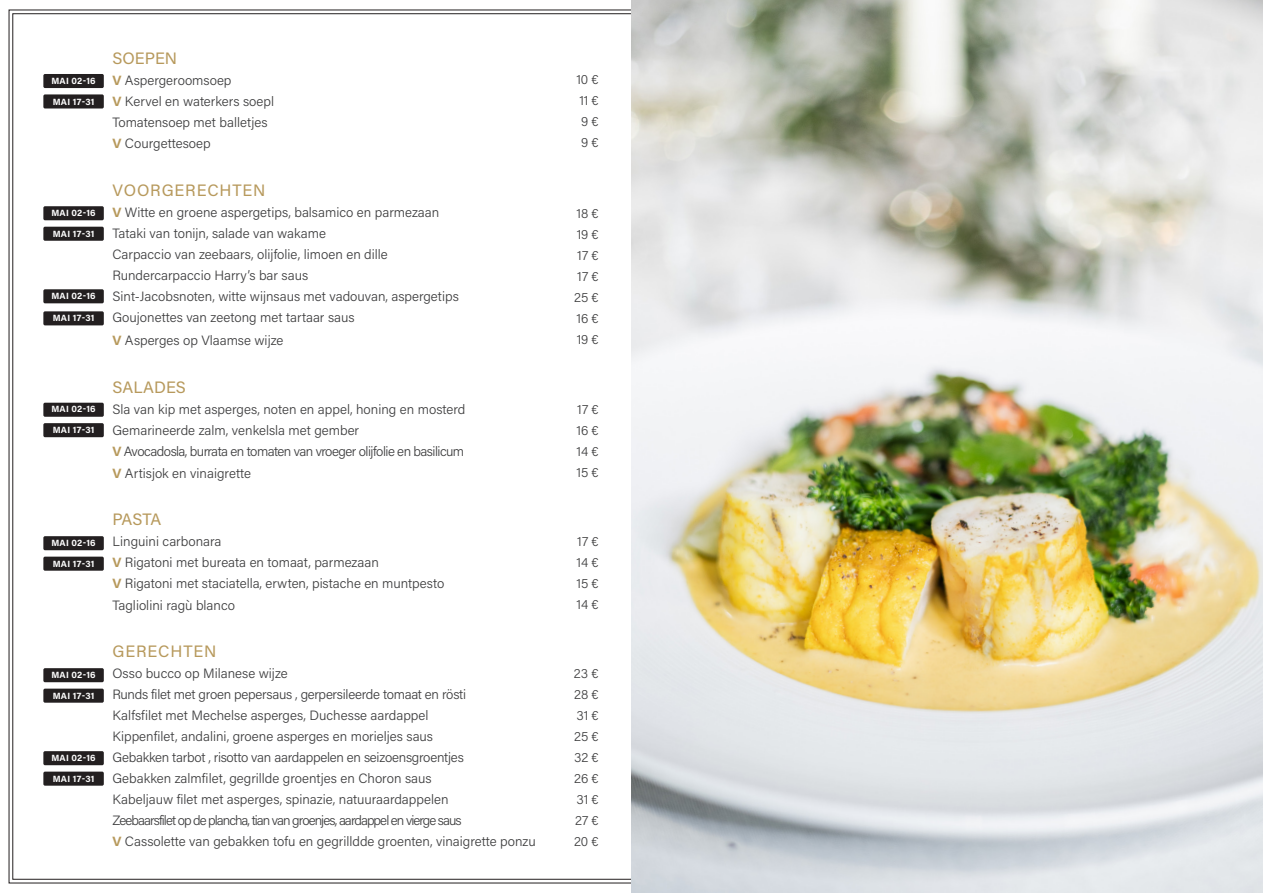
<style>
.page{position:relative;width:1263px;height:893px;background:#fff}
.page>*{position:absolute;margin:0;border:0;box-sizing:border-box;transform-origin:0 0}
.t1{font:16.5px "Acumin Pro";letter-spacing:.05em;color:#b7995c}
.t2{font:16.5px "Acumin Pro";letter-spacing:.005em;color:#b7995c}
.t3{font:300 13.5px/21px "Acumin Pro";color:#3e3e3f}
.t4{font:300 12.75px/21px "Acumin Pro";color:#3e3e3f;text-align:justify}
.t5{font:700 9px "Acumin Pro";letter-spacing:.025em;color:#fff}
.s1{font-weight:700;color:#b7995c}
</style>
<div class="page">
<svg style="left:8px;top:9px;width:623px;height:875px"></svg>
<div style="left:43px;top:94px;width:61px;height:14px;background:#231f20;border-radius:2px"></div>
<div style="left:43px;top:311px;width:61px;height:14px;background:#231f20;border-radius:2px"></div>
<div style="left:43px;top:227px;width:61px;height:14px;background:#231f20;border-radius:2px"></div>
<div style="left:43px;top:423px;width:61px;height:14px;background:#231f20;border-radius:2px"></div>
<div style="left:43px;top:557px;width:61px;height:14px;background:#231f20;border-radius:2px"></div>
<div style="left:43px;top:689px;width:61px;height:14px;background:#231f20;border-radius:2px"></div>
<div style="left:43px;top:772px;width:61px;height:14px;background:#231f20;border-radius:2px"></div>
<div style="left:43px;top:74px;width:61px;height:14px;background:#231f20;border-radius:2px"></div>
<div style="left:43px;top:289px;width:61px;height:14px;background:#231f20;border-radius:2px"></div>
<div style="left:43px;top:206px;width:61px;height:14px;background:#231f20;border-radius:2px"></div>
<div style="left:43px;top:403px;width:61px;height:14px;background:#231f20;border-radius:2px"></div>
<div style="left:43px;top:536px;width:61px;height:14px;background:#231f20;border-radius:2px"></div>
<div style="left:43px;top:668px;width:61px;height:14px;background:#231f20;border-radius:2px"></div>
<div style="left:43px;top:751px;width:61px;height:14px;background:#231f20;border-radius:2px"></div>
<img style="left:631px;top:0;width:632px;height:893px">
<p class="t5" style="left:51px;top:75px;width:46px">MAI 02-16</p>
<p class="t5" style="left:53px;top:95px;width:43px">MAI 17-31</p>
<p class="t5" style="left:51px;top:206px;width:46px">MAI 02-16</p>
<p class="t5" style="left:53px;top:227px;width:43px">MAI 17-31</p>
<p class="t5" style="left:51px;top:290px;width:46px">MAI 02-16</p>
<p class="t5" style="left:53px;top:312px;width:43px">MAI 17-31</p>
<p class="t5" style="left:51px;top:403px;width:46px">MAI 02-16</p>
<p class="t5" style="left:53px;top:424px;width:43px">MAI 17-31</p>
<p class="t5" style="left:51px;top:536px;width:46px">MAI 02-16</p>
<p class="t5" style="left:53px;top:557px;width:43px">MAI 17-31</p>
<p class="t5" style="left:51px;top:668px;width:46px">MAI 02-16</p>
<p class="t5" style="left:53px;top:689px;width:43px">MAI 17-31</p>
<p class="t5" style="left:51px;top:751px;width:46px">MAI 02-16</p>
<p class="t5" style="left:53px;top:772px;width:43px">MAI 17-31</p>
<p class="t1" style="left:112px;top:47px;width:66px">SOEPEN</p>
<p class="t3" style="left:112px;top:70px;width:163px"><span class="s1">V</span> Aspergeroomsoep<br><span class="s1">V</span> Kervel en waterkers soepl<br>Tomatensoep met balletjes<br><span class="s1">V</span> Courgettesoep</p>
<p class="t1" style="left:112px;top:179px;width:155px">VOORGERECHTEN</p>
<p class="t3" style="left:112px;top:202px;width:348px"><span class="s1">V</span> Witte en groene aspergetips, balsamico en parmezaan Tataki van tonijn, salade van wakame<br>Carpaccio van zeebaars, olijfolie, limoen en dille Rundercarpaccio Harry’s bar saus<br>Sint-Jacobsnoten, witte wijnsaus met vadouvan, aspergetips Goujonettes van zeetong met tartaar saus</p>
<p class="t3" style="left:112px;top:329px;width:173px"><span class="s1">V</span> Asperges op Vlaamse wijze</p>
<p class="t2" style="left:112px;top:376px;width:75px">SALADES</p>
<p class="t3" style="left:112px;top:398px;width:354px">Sla van kip met asperges, noten en appel, honing en mosterd<br>Gemarineerde zalm, venkelsla met gember<br><span class="s1">V</span> Avocadosla, burrata en tomaten van vroeger olijfolie en basilicum</p>
<p class="t3" style="left:112px;top:463px;width:140px"><span class="s1">V</span> Artisjok en vinaigrette</p>
<p class="t1" style="left:112px;top:508px;width:50px">PASTA</p>
<p class="t3" style="left:112px;top:530px;width:333px">Linguini carbonara<br><span class="s1">V</span> Rigatoni met bureata en tomaat, parmezaan<br><span class="s1">V</span> Rigatoni met staciatella, erwten, pistache en muntpesto</p>
<p class="t3" style="left:112px;top:595px;width:124px">Tagliolini ragù blanco</p>
<p class="t1" style="left:112px;top:640px;width:105px">GERECHTEN</p>
<p class="t3" style="left:112px;top:662px;width:425px">Osso bucco op Milanese wijze<br>Runds filet met groen pepersaus , gerpersileerde tomaat en rösti<br>Kalfsfilet met Mechelse asperges, Duchesse aardappel<br>Kippenfilet, andalini, groene asperges en morieljes saus<br>Gebakken tarbot , risotto van aardappelen en seizoensgroentjes<br>Gebakken zalmfilet, gegrillde groentjes en Choron saus<br>Kabeljauw filet met asperges, spinazie, natuuraardappelen<br>Zeebaarsfilet op de plancha, tian van groenjes, aardappel en vierge saus<br><span class="s1">V</span> Cassolette van gebakken tofu en gegrilldde groenten, vinaigrette ponzu</p>
<p class="t4" style="left:576px;top:69px;width:24px">10 € 11 € 9 € 9 €</p>
<p class="t4" style="left:574px;top:202px;width:26px">18 € 19 € 17 € 17 € 25 € 16 € 19 €</p>
<p class="t4" style="left:576px;top:398px;width:24px">17 € 16 € 14 € 15 €</p>
<p class="t4" style="left:576px;top:531px;width:24px">17 € 14 € 15 € 14 €</p>
<p class="t4" style="left:574px;top:663px;width:26px">23 € 28 € 31 € 25 € 32 € 26 € 31 € 27 € 20 €</p>
</div>
